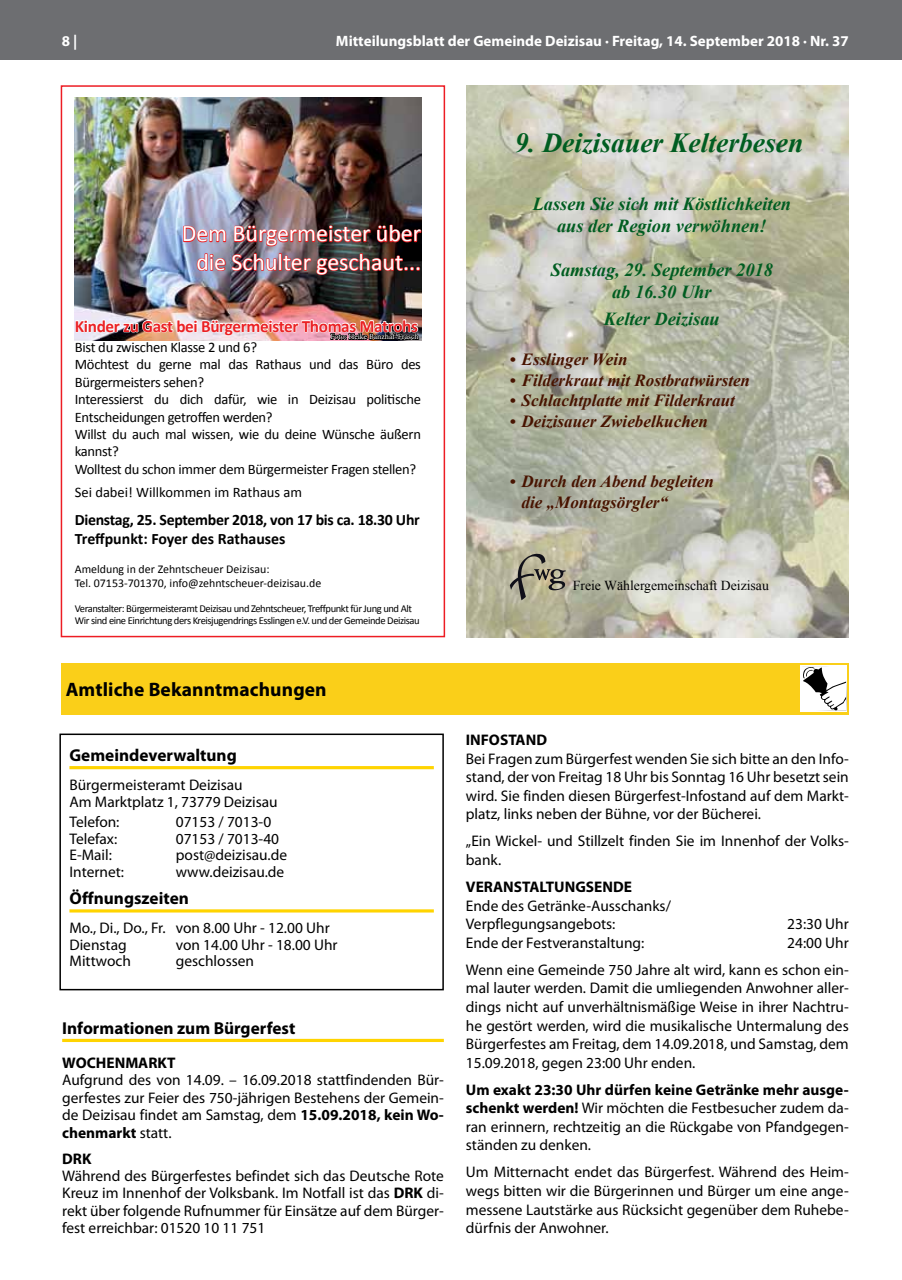
<style>
.page{position:relative;width:902px;height:1280px;background:#fff}
.page>*{position:absolute;margin:0;border:0;box-sizing:border-box;transform-origin:0 0}
.t1{font:italic 700 27.6px "Times New Roman";color:#005d21}
.t2{font:23.85px/28.5px "Calibri";color:#fff;text-align:right}
.t3{font:700 19.5px "Myriad Pro";letter-spacing:.005em;color:#000}
.t4{font:italic 700 18.3px/22px "Times New Roman";color:#005d21;text-align:center}
.t5{font:700 17.25px "Myriad Pro";color:#000}
.t6{font:700 17.25px "Calibri";letter-spacing:-.02em;color:#eb2225}
.t7{font:italic 700 17.1px/20.4px "Times New Roman";color:#481300}
.t8{font:700 15.9px/19px "Calibri";letter-spacing:-.02em;color:#000}
.t9{font:15.3px/18.6px "Myriad Pro";color:#000;text-align:justify}
.t10{font:700 15.3px "Myriad Pro";color:#000}
.t11{font:700 15px "Myriad Pro";color:#fff}
.t12{font:14.55px/17.4px "Calibri";letter-spacing:-.02em;color:#000}
.t13{font:14.55px "Calibri";color:#000}
.t14{font:13.65px "Times New Roman";color:#000}
.t15{font:11.85px/14.2px "Calibri";color:#000}
.t16{font:10.65px/12.8px "Calibri";letter-spacing:-.04em;color:#000}
.t17{font:7.95px "Minion Pro";letter-spacing:-.005em;color:#fff}
.s1{font-weight:700}
</style>
<div class="page">
<div style="left:0;top:0;width:901px;height:60px;background:#6d6e71"></div>
<img style="left:75px;top:98px;width:346px;height:243px">
<img style="left:182px;top:224px;width:240px;height:52px">
<img style="left:75px;top:315px;width:345px;height:26px">
<div style="left:61px;top:85px;width:384px;height:552px;border:2px solid #ed1d24"></div>
<img style="left:466px;top:85px;width:382px;height:552px">
<svg style="left:510px;top:554px;width:56px;height:46px"></svg>
<hr style="left:62px;top:1039px;width:382px;height:3px;background:#ffd400">
<hr style="left:69px;top:766px;width:365px;height:3px;background:#ffd400">
<hr style="left:69px;top:909px;width:365px;height:3px;background:#ffd400">
<div style="left:59px;top:733px;width:385px;height:257px;border:2px solid #000"></div>
<div style="left:62px;top:663px;width:786px;height:51px;background:#facf19"></div>
<svg style="left:800px;top:665px;width:46px;height:47px"></svg>
<svg style="left:800px;top:666px;width:46px;height:45px"></svg>
<p class="t11" style="left:62px;top:31px;width:17px">8 |</p>
<p class="t11" style="left:336px;top:31px;width:514px">Mitteilungsblatt der Gemeinde Deizisau · Freitag, 14. September 2018 · Nr. 37</p>
<h2 class="t2" style="left:182px;top:219px;width:241px">Dem Bürgermeister über die Schulter geschaut...</h2>
<p class="t6" style="left:75px;top:315px;width:344px">Kinder zu Gast bei Bürgermeister Thomas Matrohs</p>
<p class="t17" style="left:330px;top:331px;width:90px">Foto: Heike Banzhaf-Frasch</p>
<p class="t12" style="left:75px;top:338px;width:347px">Bist du zwischen Klasse 2 und 6?<br>Möchtest du gerne mal das Rathaus und das Büro des Bürgermeisters sehen?<br>Interessierst du dich dafür, wie in Deizisau politische Entscheidungen getroffen werden?<br>Willst du auch mal wissen, wie du deine Wünsche äußern kannst?<br>Wolltest du schon immer dem Bürgermeister Fragen stellen?</p>
<p class="t13" style="left:75px;top:482px;width:229px">Sei dabei! Willkommen im Rathaus am</p>
<p class="t8" style="left:75px;top:510px;width:346px">Dienstag, 25. September 2018, von 17 bis ca. 18.30 Uhr<br>Treffpunkt: Foyer des Rathauses</p>
<p class="t15" style="left:75px;top:562px;width:248px">Ameldung in der Zehntscheuer Deizisau:<br>Tel. 07153-701370, info@zehntscheuer-deizisau.de</p>
<p class="t16" style="left:75px;top:602px;width:346px">Veranstalter: Bürgermeisteramt Deizisau und Zehntscheuer, Treffpunkt für Jung und Alt<br>Wir sind eine Einrichtung ders Kreisjugendrings Esslingen e.V. und der Gemeinde Deizisau</p>
<p class="t3" style="left:66px;top:678px;width:262px">Amtliche Bekanntmachungen</p>
<p class="t5" style="left:69px;top:744px;width:169px">Gemeindeverwaltung</p>
<p class="t9" style="left:69px;top:776px;width:210px;line-height:16.5px">Bürgermeisteramt Deizisau<br>Am Marktplatz 1, 73779 Deizisau</p>
<p class="t9" style="left:69px;top:812px;width:52px">Telefon:</p>
<p class="t9" style="left:176px;top:812px;width:97px">07153 / 7013-0</p>
<p class="t9" style="left:69px;top:829px;width:49px">Telefax:</p>
<p class="t9" style="left:176px;top:829px;width:105px">07153 / 7013-40</p>
<p class="t9" style="left:69px;top:845px;width:44px">E-Mail:</p>
<p class="t9" style="left:176px;top:845px;width:113px">post@deizisau.de</p>
<p class="t9" style="left:69px;top:862px;width:56px">Internet:</p>
<p class="t9" style="left:176px;top:862px;width:110px">www.deizisau.de</p>
<p class="t5" style="left:69px;top:887px;width:121px">Öffnungszeiten</p>
<p class="t9" style="left:69px;top:920px;width:262px;line-height:16.5px">Mo., Di., Do., Fr. von 8.00 Uhr - 12.00 Uhr<br>Dienstag</p>
<p class="t9" style="left:176px;top:935px;width:163px">von 14.00 Uhr - 18.00 Uhr</p>
<p class="t9" style="left:69px;top:951px;width:63px">Mittwoch</p>
<p class="t9" style="left:176px;top:951px;width:80px">geschlossen</p>
<p class="t5" style="left:62px;top:1016px;width:235px">Informationen zum Bürgerfest</p>
<p class="t10" style="left:62px;top:1053px;width:115px">WOCHENMARKT</p>
<p class="t9" style="left:62px;top:1071px;width:383px;line-height:17.4px">Aufgrund des von 14.09. – 16.09.2018 stattfindenden Bür&shy;gerfestes zur Feier des 750-jährigen Bestehens der Gemein&shy;de Deizisau findet am Samstag, dem <span class="s1">15.09.2018, kein Wo&shy;chenmarkt</span> statt.</p>
<p class="t10" style="left:62px;top:1148px;width:31px">DRK</p>
<p class="t9" style="left:62px;top:1167px;width:383px;line-height:17.4px">Während des Bürgerfestes befindet sich das Deutsche Rote Kreuz im Innenhof der Volksbank. Im Notfall ist das <span class="s1">DRK</span> di&shy;rekt über folgende Rufnummer für Einsätze auf dem Bürger&shy;fest erreichbar: 01520 10 11 751</p>
<h1 class="t1" style="left:514px;top:124px;width:290px">9. Deizisauer Kelterbesen</h1>
<p class="t4" style="left:532px;top:193px;width:260px">Lassen Sie sich mit Köstlichkeiten aus der Region verwöhnen!</p>
<p class="t4" style="left:551px;top:259px;width:223px">Samstag, 29. September 2018 ab 16.30 Uhr</p>
<p class="t4" style="left:604px;top:307px;width:117px">Kelter Deizisau</p>
<p class="t7" style="left:510px;top:349px;width:119px">• Esslinger Wein</p>
<p class="t7" style="left:510px;top:369px;width:242px">• Filderkraut mit Rostbratwürsten</p>
<p class="t7" style="left:510px;top:390px;width:226px">• Schlachtplatte mit Filderkraut</p>
<p class="t7" style="left:510px;top:410px;width:199px">• Deizisauer Zwiebelkuchen</p>
<p class="t7" style="left:521px;top:471px;width:194px;text-indent:-12px">• Durch den Abend begleiten die „Montagsörgler“</p>
<p class="t14" style="left:572px;top:576px;width:197px">Freie Wählergemeinschaft Deizisau</p>
<p class="t10" style="left:466px;top:730px;width:83px">INFOSTAND</p>
<p class="t9" style="left:466px;top:749px;width:384px">Bei Fragen zum Bürgerfest wenden Sie sich bitte an den Info&shy;stand, der von Freitag 18 Uhr bis Sonntag 16 Uhr besetzt sein wird. Sie finden diesen Bürgerfest-Infostand auf dem Markt&shy;platz, links neben der Bühne, vor der Bücherei.</p>
<p class="t9" style="left:466px;top:832px;width:384px">„Ein Wickel- und Stillzelt finden Sie im Innenhof der Volks&shy;bank.</p>
<p class="t10" style="left:466px;top:877px;width:167px">VERANSTALTUNGSENDE</p>
<p class="t9" style="left:466px;top:896px;width:206px">Ende des Getränke-Ausschanks/<br>Verpflegungsangebots:</p>
<p class="t9" style="left:787px;top:914px;width:63px">23:30 Uhr</p>
<p class="t9" style="left:466px;top:929px;width:384px;line-height:27.2px;text-align:right">24:00 Uhr<br>Wenn eine Gemeinde 750 Jahre alt wird, kann es schon ein-</p>
<p class="t9" style="left:466px;top:979px;width:384px">mal lauter werden. Damit die umliegenden Anwohner aller&shy;dings nicht auf unverhältnismäßige Weise in ihrer Nachtru&shy;he gestört werden, wird die musikalische Untermalung des Bürgerfestes am Freitag, dem 14.09.2018, und Samstag, dem 15.09.2018, gegen 23:00 Uhr enden.</p>
<p class="t9" style="left:466px;top:1080px;width:384px"><span class="s1">Um exakt 23:30 Uhr dürfen keine Getränke mehr ausge&shy;schenkt werden!</span> Wir möchten die Festbesucher zudem da&shy;ran erinnern, rechtzeitig an die Rückgabe von Pfandgegen&shy;ständen zu denken.</p>
<p class="t9" style="left:466px;top:1163px;width:384px">Um Mitternacht endet das Bürgerfest. Während des Heim&shy;wegs bitten wir die Bürgerinnen und Bürger um eine ange&shy;messene Lautstärke aus Rücksicht gegenüber dem Ruhebe&shy;dürfnis der Anwohner.</p>
<p class="t9" style="left:466px;top:933px;width:180px">Ende der Festveranstaltung:</p>
</div>
